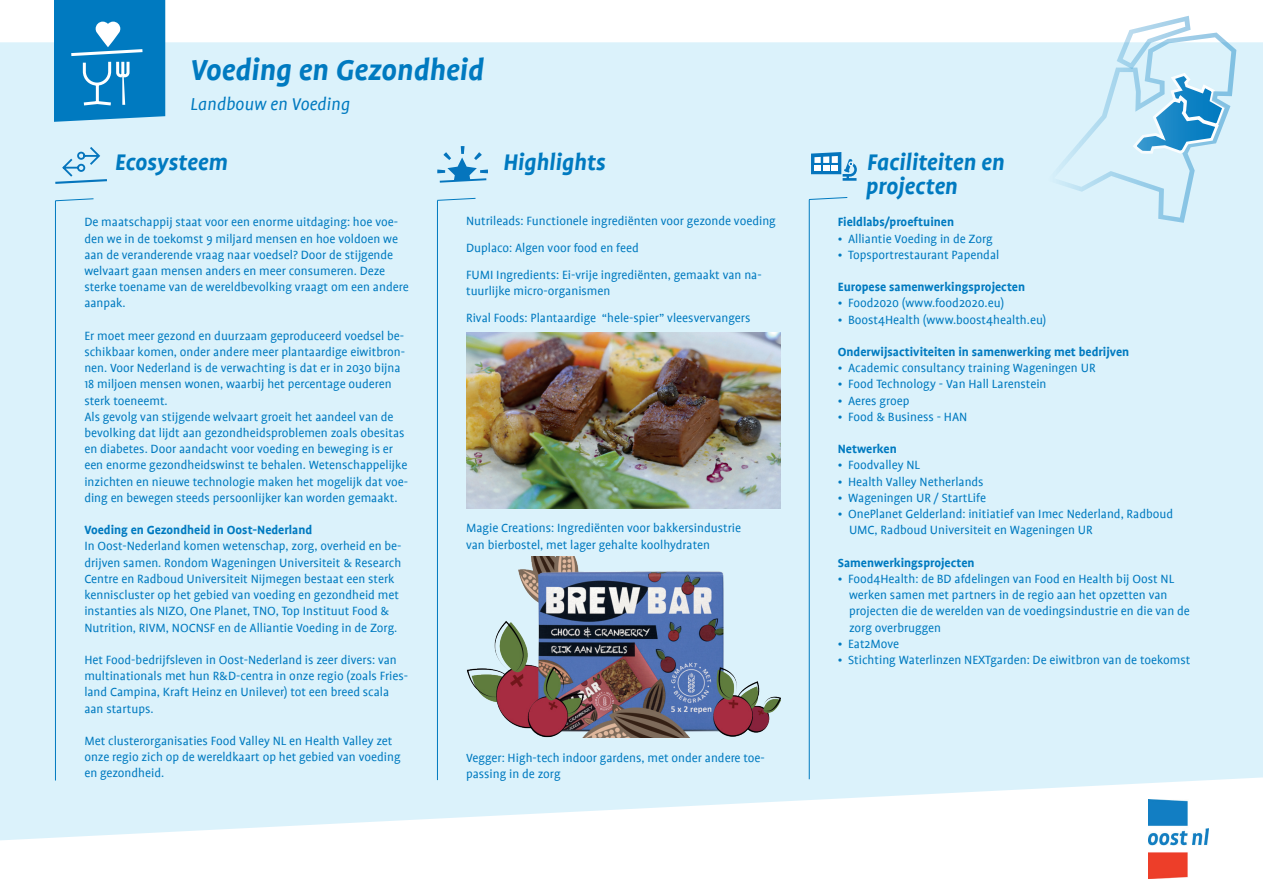
<style>
.page{position:relative;width:1263px;height:893px;background:#fff}
.page>*{position:absolute;margin:0;border:0;box-sizing:border-box;transform-origin:0 0}
.t1{font:italic 700 33px "Profile";color:#007ac0}
.t2{font:italic 700 25.5px/24px "Profile";color:#007ac0}
.t3{font:italic 19.5px "Profile";color:#007ac0}
.t4{font:13.5px/16.2px "Profile";color:#007ac0}
.t5{font:700 13.5px "Profile";color:#007ac0}
</style>
<div class="page">
<div style="left:0;top:42px;width:1263px;height:799px;background:#dbf2fb"></div>
<svg style="left:1046px;top:16px;width:190px;height:207px;background:#cbe8f5"></svg>
<svg style="left:55px;top:198px;width:39px;height:3px"></svg>
<hr style="left:55px;top:201px;width:1px;height:579px;background:#007ac0">
<svg style="left:437px;top:198px;width:39px;height:3px"></svg>
<hr style="left:437px;top:201px;width:1px;height:579px;background:#007ac0">
<svg style="left:809px;top:197px;width:39px;height:3px"></svg>
<hr style="left:809px;top:200px;width:1px;height:579px;background:#007ac0">
<img style="left:1148px;top:800px;width:61px;height:78px">
<img style="left:466px;top:333px;width:314px;height:175px">
<img style="left:467px;top:556px;width:313px;height:181px">
<svg style="left:53px;top:145px;width:56px;height:40px;background:#bce0f2"></svg>
<svg style="left:54px;top:0;width:111px;height:122px;background:#1a88c6"></svg>
<svg style="left:437px;top:146px;width:51px;height:37px;background:#a1d0ea"></svg>
<svg style="left:811px;top:152px;width:46px;height:29px"></svg>
<h1 class="t1" style="left:190px;top:52px;width:295px">Voeding en Gezondheid</h1>
<h3 class="t3" style="left:190px;top:94px;width:161px">Landbouw en Voeding</h3>
<h2 class="t2" style="left:115px;top:150px;width:114px">Ecosysteem</h2>
<h2 class="t2" style="left:503px;top:150px;width:104px">Highlights</h2>
<h2 class="t2" style="left:866px;top:150px;width:140px">Faciliteiten en projecten</h2>
<p class="t4" style="left:84px;top:214px;width:326px">De maatschappij staat voor een enorme uitdaging: hoe voe&shy;den we in de toekomst 9 miljard mensen en hoe voldoen we aan de veranderende vraag naar voedsel? Door de stijgende welvaart gaan mensen anders en meer consumeren. Deze sterke toename van de wereldbevolking vraagt om een andere aanpak.</p>
<p class="t4" style="left:84px;top:328px;width:325px">Er moet meer gezond en duurzaam geproduceerd voedsel be&shy;schikbaar komen, onder andere meer plantaardige eiwitbron&shy;nen. Voor Nederland is de verwachting is dat er in 2030 bijna 18 miljoen mensen wonen, waarbij het percentage ouderen sterk toeneemt.<br>Als gevolg van stijgende welvaart groeit het aandeel van de bevolking dat lijdt aan gezondheidsproblemen zoals obesitas en diabetes. Door aandacht voor voeding en beweging is er een enorme gezondheidswinst te behalen. Wetenschappelijke inzichten en nieuwe technologie maken het mogelijk dat voe&shy;ding en bewegen steeds persoonlijker kan worden gemaakt.</p>
<p class="t5" style="left:84px;top:523px;width:229px">Voeding en Gezondheid in Oost-Nederland</p>
<p class="t4" style="left:84px;top:538px;width:319px">In Oost-Nederland komen wetenschap, zorg, overheid en be&shy;drijven samen. Rondom Wageningen Universiteit &amp; Research Centre en Radboud Universiteit Nijmegen bestaat een sterk kenniscluster op het gebied van voeding en gezondheid met instanties als NIZO, One Planet, TNO, Top Instituut Food &amp; Nutrition, RIVM, NOCNSF en de Alliantie Voeding in de Zorg.</p>
<p class="t4" style="left:84px;top:652px;width:325px">Het Food-bedrijfsleven in Oost-Nederland is zeer divers: van multinationals met hun R&amp;D-centra in onze regio (zoals Fries&shy;land Campina, Kraft Heinz en Unilever) tot een breed scala aan startups.</p>
<p class="t4" style="left:84px;top:733px;width:318px">Met clusterorganisaties Food Valley NL en Health Valley zet onze regio zich op de wereldkaart op het gebied van voeding en gezondheid.</p>
<p class="t4" style="left:466px;top:208px;width:311px;line-height:26.7px">Nutrileads: Functionele ingrediënten voor gezonde voeding<br>Duplaco: Algen voor food en feed<br>FUMI Ingredients: Ei-vrije ingrediënten, gemaakt van na-</p>
<p class="t4" style="left:466px;top:278px;width:286px;line-height:26.7px">tuurlijke micro-organismen<br>Rival Foods: Plantaardige “hele-spier” vleesvervangers</p>
<p class="t5" style="left:838px;top:215px;width:118px">Fieldlabs/proeftuinen</p>
<p class="t4" style="left:838px;top:230px;width:157px">• Alliantie Voeding in de Zorg</p>
<p class="t4" style="left:838px;top:247px;width:163px">• Topsportrestaurant Papendal</p>
<p class="t5" style="left:838px;top:280px;width:189px">Europese samenwerkingsprojecten</p>
<p class="t4" style="left:838px;top:295px;width:168px">• Food2020 (www.food2020.eu)</p>
<p class="t4" style="left:838px;top:311px;width:210px">• Boost4Health (www.boost4health.eu)</p>
<p class="t5" style="left:838px;top:345px;width:293px">Onderwijsactiviteiten in samenwerking met bedrijven</p>
<p class="t4" style="left:838px;top:360px;width:259px">• Academic consultancy training Wageningen UR</p>
<p class="t4" style="left:838px;top:376px;width:210px">• Food Technology - Van Hall Larenstein</p>
<p class="t4" style="left:838px;top:392px;width:73px">• Aeres groep</p>
<p class="t4" style="left:838px;top:409px;width:131px">• Food &amp; Business - HAN</p>
<p class="t5" style="left:838px;top:442px;width:61px">Netwerken</p>
<p class="t4" style="left:838px;top:457px;width:84px">• Foodvalley NL</p>
<p class="t4" style="left:838px;top:473px;width:147px">• Health Valley Netherlands</p>
<p class="t4" style="left:838px;top:490px;width:150px">• Wageningen UR / StartLife</p>
<p class="t4" style="left:849px;top:506px;width:326px;text-indent:-11px">• OnePlanet Gelderland: initiatief van Imec Nederland, Radboud<br>UMC, Radboud Universiteit en Wageningen UR</p>
<p class="t5" style="left:838px;top:555px;width:138px">Samenwerkingsprojecten</p>
<p class="t4" style="left:849px;top:571px;width:342px;text-indent:-11px">• Food4Health: de BD afdelingen van Food en Health bij Oost NL werken samen met partners in de regio aan het opzetten van projecten die de werelden van de voedingsindustrie en die van de zorg overbruggen</p>
<p class="t4" style="left:838px;top:635px;width:63px">• Eat2Move</p>
<p class="t4" style="left:838px;top:652px;width:354px">• Stichting Waterlinzen NEXTgarden: De eiwitbron van de toekomst</p>
<p class="t4" style="left:466px;top:520px;width:277px">Magie Creations: Ingrediënten voor bakkersindustrie van bierbostel, met lager gehalte koolhydraten</p>
<p class="t4" style="left:466px;top:749px;width:300px">Vegger: High-tech indoor gardens, met onder andere toe&shy;passing in de zorg</p>
</div>
